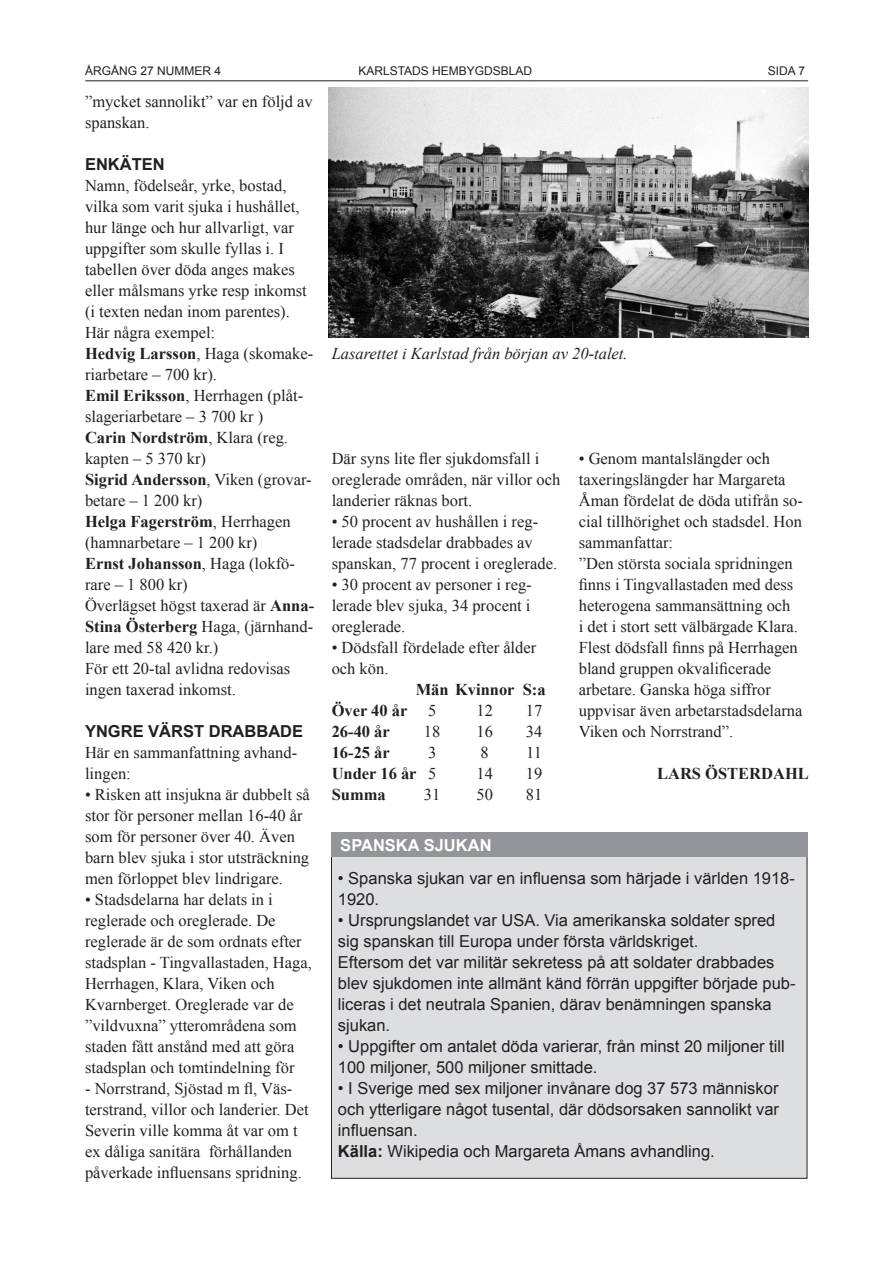
<style>
.page{position:relative;width:893px;height:1263px;background:#fff}
.page>*{position:absolute;margin:0;border:0;box-sizing:border-box;transform-origin:0 0}
.Brödtext{font:16.5px/21px "Times New Roman";color:#231f20}
.Brödtext-2{font:16.5px/21px "Arial";color:#231f20}
.Brödtext-3{font:700 16.5px "Times New Roman";color:#231f20}
.Brödtext-4{font:italic 16.5px "Times New Roman";color:#231f20}
.Brödtext-5{font:700 16.5px "Arial";color:#231f20}
.Brödtext-6{font:700 16.5px "Arial";color:#fff}
.Brödtext-7{font:12px "Arial";color:#231f20}
.s1{font-weight:700}
.s2{font-weight:400}
</style>
<div class="page">
<hr style="left:85px;top:81px;width:723px;height:1px;background:#231f20">
<div style="left:331px;top:833px;width:476px;height:345px;background:#dddee0"></div>
<div style="left:331px;top:832px;width:477px;height:25px;background:#939598"></div>
<img style="left:329px;top:88px;width:479px;height:250px">
<p class="Brödtext-7" style="left:85px;top:63px;width:138px">ÅRGÅNG 27 NUMMER 4</p>
<p class="Brödtext-7" style="left:358px;top:63px;width:175px">KARLSTADS HEMBYGDSBLAD</p>
<p class="Brödtext-7" style="left:768px;top:63px;width:39px">SIDA 7</p>
<p class="Brödtext" style="left:85px;top:90px;width:229px">”mycket sannolikt” var en följd av spanskan.</p>
<p class="Brödtext-5" style="left:85px;top:153px;width:81px">ENKÄTEN</p>
<p class="Brödtext" style="left:85px;top:174px;width:223px">Namn, födelseår, yrke, bostad, vilka som varit sjuka i hushållet, hur länge och hur allvarligt, var uppgifter som skulle fyllas i. I tabellen över döda anges makes eller målsmans yrke resp inkomst (i texten nedan inom parentes).</p>
<p class="Brödtext" style="left:85px;top:321px;width:132px">Här några exempel:</p>
<p class="Brödtext" style="left:85px;top:342px;width:230px"><span class="s1">Hedvig Larsson</span>, Haga (skomake&shy;riarbetare – 700 kr).</p>
<p class="Brödtext" style="left:85px;top:384px;width:220px"><span class="s1">Emil Eriksson</span>, Herrhagen (plåt&shy;slageriarbetare – 3 700 kr )</p>
<p class="Brödtext" style="left:85px;top:426px;width:204px"><span class="s1">Carin Nordström</span>, Klara (reg. kapten – 5 370 kr)</p>
<p class="Brödtext" style="left:85px;top:468px;width:228px"><span class="s1">Sigrid Andersson</span>, Viken (grovar&shy;betare – 1 200 kr)</p>
<p class="Brödtext" style="left:85px;top:510px;width:207px"><span class="s1">Helga Fagerström</span>, Herrhagen (hamnarbetare – 1 200 kr)</p>
<p class="Brödtext" style="left:85px;top:552px;width:211px"><span class="s1">Ernst Johansson</span>, Haga (lokfö&shy;rare – 1 800 kr)</p>
<p class="Brödtext" style="left:85px;top:594px;width:231px;text-align:justify">Överlägset högst taxerad är <span class="s1">Anna-Stina Österberg</span> Haga, (järnhand&shy;lare med 58 420 kr.)</p>
<p class="Brödtext" style="left:85px;top:657px;width:207px">För ett 20-tal avlidna redovisas ingen taxerad inkomst.</p>
<p class="Brödtext-5" style="left:85px;top:720px;width:220px">YNGRE VÄRST DRABBADE</p>
<p class="Brödtext" style="left:85px;top:741px;width:214px">Här en sammanfattning avhand&shy;lingen:</p>
<p class="Brödtext" style="left:85px;top:783px;width:226px">• Risken att insjukna är dubbelt så stor för personer mellan 16-40 år som för personer över 40. Även barn blev sjuka i stor utsträckning men förloppet blev lindrigare.</p>
<p class="Brödtext" style="left:85px;top:888px;width:228px">• Stadsdelarna har delats in i reglerade och oreglerade. De reglerade är de som ordnats efter stadsplan - Tingvallastaden, Haga,<br>Herrhagen, Klara, Viken och<br>Kvarnberget. Oreglerade var de ”vildvuxna” ytterområdena som staden fått anstånd med att göra stadsplan och tomtindelning för</p>
<p class="Brödtext" style="left:85px;top:1077px;width:225px">- Norrstrand, Sjöstad m fl, Väs&shy;terstrand, villor och landerier. Det Severin ville komma åt var om t ex dåliga sanitära förhållanden påverkade influensans spridning.</p>
<p class="Brödtext-4" style="left:332px;top:342px;width:297px">Lasarettet i Karlstad från början av 20-talet.</p>
<p class="Brödtext" style="left:332px;top:447px;width:230px">Där syns lite fler sjukdomsfall i oreglerade områden, när villor och landerier räknas bort.</p>
<p class="Brödtext" style="left:332px;top:510px;width:227px">• 50 procent av hushållen i reg&shy;lerade stadsdelar drabbades av spanskan, 77 procent i oreglerade.</p>
<p class="Brödtext" style="left:332px;top:573px;width:202px;text-align:justify">• 30 procent av personer i reg&shy;lerade blev sjuka, 34 procent i oreglerade.</p>
<p class="Brödtext" style="left:332px;top:636px;width:206px">• Dödsfall fördelade efter ålder och kön.</p>
<p class="Brödtext-3" style="left:416px;top:678px;width:131px">Män Kvinnor S:a</p>
<p class="Brödtext-3" style="left:332px;top:699px;width:106px">Över 40 år <span class="s2">5</span></p>
<p class="Brödtext" style="left:476px;top:699px;width:18px">12</p>
<p class="Brödtext" style="left:526px;top:699px;width:18px">17</p>
<p class="Brödtext-3" style="left:332px;top:720px;width:60px">26-40 år</p>
<p class="Brödtext" style="left:424px;top:720px;width:18px">18</p>
<p class="Brödtext" style="left:476px;top:720px;width:18px">16</p>
<p class="Brödtext" style="left:526px;top:720px;width:18px">34</p>
<p class="Brödtext-3" style="left:332px;top:741px;width:60px">16-25 år</p>
<p class="Brödtext" style="left:428px;top:741px;width:10px">3</p>
<p class="Brödtext" style="left:481px;top:741px;width:10px">8</p>
<p class="Brödtext" style="left:526px;top:741px;width:17px">11</p>
<p class="Brödtext-3" style="left:332px;top:762px;width:106px">Under 16 år <span class="s2">5</span></p>
<p class="Brödtext" style="left:476px;top:762px;width:18px">14</p>
<p class="Brödtext" style="left:526px;top:762px;width:18px">19</p>
<p class="Brödtext-3" style="left:332px;top:783px;width:56px">Summa</p>
<p class="Brödtext" style="left:424px;top:783px;width:18px">31</p>
<p class="Brödtext" style="left:476px;top:783px;width:18px">50</p>
<p class="Brödtext" style="left:526px;top:783px;width:18px">81</p>
<p class="Brödtext" style="left:579px;top:447px;width:226px">• Genom mantalslängder och taxeringslängder har Margareta<br>Åman fördelat de döda utifrån so&shy;cial tillhörighet och stadsdel. Hon sammanfattar:</p>
<p class="Brödtext" style="left:579px;top:552px;width:225px">”Den största sociala spridningen finns i Tingvallastaden med dess heterogena sammansättning och<br>i det i stort sett välbärgade Klara.<br>Flest dödsfall finns på Herrhagen bland gruppen okvalificerade arbetare. Ganska höga siffror uppvisar även arbetarstadsdelarna<br>Viken och Norrstrand”.</p>
<p class="Brödtext-3" style="left:657px;top:762px;width:153px">LARS ÖSTERDAHL</p>
<p class="Brödtext-6" style="left:340px;top:834px;width:153px">SPANSKA SJUKAN</p>
<p class="Brödtext-2" style="left:338px;top:867px;width:458px">• Spanska sjukan var en influensa som härjade i världen 1918-<br>1920.</p>
<p class="Brödtext-2" style="left:338px;top:909px;width:439px">• Ursprungslandet var USA. Via amerikanska soldater spred sig spanskan till Europa under första världskriget.</p>
<p class="Brödtext-2" style="left:338px;top:951px;width:458px">Eftersom det var militär sekretess på att soldater drabbades blev sjukdomen inte allmänt känd förrän uppgifter började pub&shy;liceras i det neutrala Spanien, därav benämningen spanska sjukan.</p>
<p class="Brödtext-2" style="left:338px;top:1035px;width:448px">• Uppgifter om antalet döda varierar, från minst 20 miljoner till<br>100 miljoner, 500 miljoner smittade.</p>
<p class="Brödtext-2" style="left:338px;top:1077px;width:443px;text-align:justify">• I Sverige med sex miljoner invånare dog 37 573 människor och ytterligare något tusental, där dödsorsaken sannolikt var influensan.</p>
<p class="Brödtext-2" style="left:338px;top:1140px;width:378px"><span class="s1">Källa:</span> Wikipedia och Margareta Åmans avhandling.</p>
</div>
